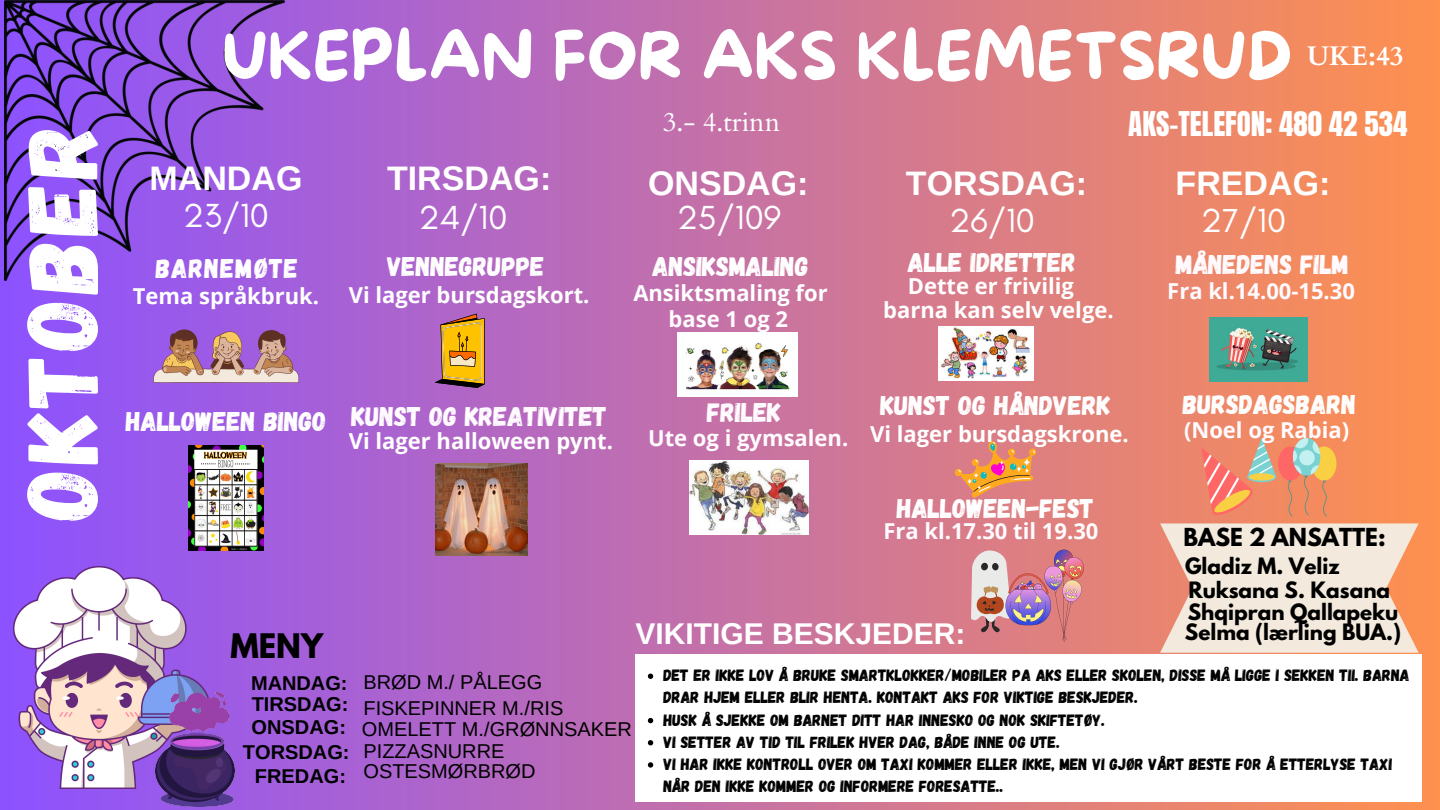
<style>
.page{position:relative;width:1440px;height:810px;background:#fff}
.page>*{position:absolute;margin:0;border:0;box-sizing:border-box;transform-origin:0 0}
.t1{font:100.2px "Gagalin";letter-spacing:.035em;color:#fff}
.t2{font:65.8px "More Sugar";color:#fff}
.t3{font:700 34px "Arimo";color:#fff}
.t4{font:34px "Glacial Indifference";color:#fff}
.t5{font:700 30px "Arimo";color:#fff}
.t6{font:700 30px "League Spartan";color:#000}
.t7{font:29px "Anton";color:#fff}
.t8{font:27px "Gagalin";color:#fff}
.t9{font:27px "Gagalin";color:#fffbff}
.t10{font:27px "Cardo";color:#fff}
.t11{font:27px "Gagalin";letter-spacing:.04em;color:#fff}
.t12{font:700 27px "Cardo";color:#fff}
.t13{font:700 22px "Open Sans";color:#fff}
.t14{font:700 22px "Open Sans";color:#fffbff}
.t15{font:700 22px "League Spartan";color:#000}
.t16{font:20px "Arimo";color:#000}
.t17{font:700 20px "League Spartan";color:#000}
.t18{font:700 20px "Arimo";color:#000}
.t19{font:16.3px/22.2px "Gagalin";color:#000}
</style>
<div class="page">
<div style="left:0;top:0;width:1440px;height:810px;background:linear-gradient(to right,#8b52ff,#fe914f)"></div>
<img style="left:13px;top:566px;width:201px;height:222px">
<img style="left:636px;top:654px;width:786px;height:148px">
<svg style="left:153px;top:328px;width:146px;height:55px;background:#b485a3"></svg>
<img style="left:938px;top:326px;width:96px;height:54px">
<img style="left:971px;top:550px;width:116px;height:92px">
<svg style="left:955px;top:441px;width:81px;height:57px;background:#e18c68"></svg>
<img style="left:188px;top:445px;width:75px;height:105px">
<svg style="left:1201px;top:438px;width:135px;height:79px;background:#e69773"></svg>
<svg style="left:435px;top:314px;width:50px;height:74px;background:#c7903b"></svg>
<img style="left:5px;top:0;width:280px;height:280px">
<img style="left:155px;top:687px;width:79px;height:120px">
<img style="left:678px;top:333px;width:119px;height:63px">
<img style="left:435px;top:463px;width:92px;height:92px">
<svg style="left:1160px;top:523px;width:259px;height:130px;background:#f2dccb"></svg>
<img style="left:1209px;top:318px;width:98px;height:63px">
<img style="left:690px;top:461px;width:118px;height:73px">
<svg style="left:648px;top:674px;width:5px;height:5px"></svg>
<svg style="left:648px;top:718px;width:5px;height:5px"></svg>
<svg style="left:648px;top:740px;width:5px;height:5px"></svg>
<svg style="left:648px;top:762px;width:5px;height:6px"></svg>
<p class="t1" style="left:-3px;top:520px;width:398px;rotate:-90deg">OKTOBER</p>
<p class="t2" style="left:222px;top:20px;width:1072px">UKEPLAN FOR AKS KLEMETSRUD</p>
<p class="t10" style="left:663px;top:104px;width:119px">3.- 4.trinn</p>
<p class="t7" style="left:1128px;top:103px;width:281px">AKS-TELEFON: 480 42 534</p>
<p class="t12" style="left:1307px;top:39px;width:98px">UKE:43</p>
<p class="t3" style="left:150px;top:159px;width:154px">MANDAG</p>
<p class="t3" style="left:387px;top:159px;width:166px">TIRSDAG:</p>
<p class="t3" style="left:648px;top:164px;width:162px">ONSDAG:</p>
<p class="t3" style="left:906px;top:164px;width:183px">TORSDAG:</p>
<p class="t3" style="left:1176px;top:164px;width:156px">FREDAG:</p>
<p class="t4" style="left:183px;top:195px;width:87px">23/10</p>
<p class="t4" style="left:419px;top:197px;width:90px">24/10</p>
<p class="t4" style="left:677px;top:197px;width:106px">25/109</p>
<p class="t4" style="left:949px;top:200px;width:87px">26/10</p>
<p class="t4" style="left:1201px;top:200px;width:86px">27/10</p>
<p class="t11" style="left:156px;top:250px;width:144px">BARNEMØTE</p>
<p class="t8" style="left:387px;top:249px;width:159px">VENNEGRUPPE</p>
<p class="t8" style="left:652px;top:249px;width:158px">ANSIKSMALING</p>
<p class="t13" style="left:133px;top:280px;width:188px">Tema språkbruk.</p>
<p class="t13" style="left:349px;top:279px;width:242px">Vi lager bursdagskort.</p>
<p class="t13" style="left:633px;top:278px;width:196px">Ansiktsmaling for</p>
<p class="t14" style="left:669px;top:304px;width:121px">base 1 og 2</p>
<p class="t8" style="left:908px;top:245px;width:170px">ALLE IDRETTER</p>
<p class="t13" style="left:908px;top:270px;width:168px">Dette er frivilig</p>
<p class="t13" style="left:883px;top:295px;width:232px">barna kan selv velge.</p>
<p class="t9" style="left:1176px;top:247px;width:174px">MÅNEDENS FILM</p>
<p class="t14" style="left:1167px;top:275px;width:189px">Fra kl.14.00-15.30</p>
<p class="t8" style="left:126px;top:404px;width:202px">HALLOWEEN BINGO</p>
<p class="t9" style="left:352px;top:399px;width:257px">KUNST OG KREATIVITET</p>
<p class="t13" style="left:349px;top:425px;width:266px">Vi lager halloween pynt.</p>
<p class="t8" style="left:881px;top:388px;width:231px">KUNST OG HÅNDVERK</p>
<p class="t8" style="left:1183px;top:387px;width:175px">BURSDAGSBARN</p>
<p class="t9" style="left:707px;top:395px;width:75px">FRILEK</p>
<p class="t14" style="left:648px;top:422px;width:202px">Ute og i gymsalen.</p>
<p class="t14" style="left:1184px;top:414px;width:167px">(Noel og Rabia)</p>
<p class="t13" style="left:870px;top:419px;width:260px">Vi lager bursdagskrone.</p>
<p class="t8" style="left:897px;top:491px;width:199px">HALLOWEEN-FEST</p>
<p class="t14" style="left:883px;top:516px;width:217px">Fra kl.17.30 til 19.30</p>
<p class="t15" style="left:1184px;top:527px;width:204px">BASE 2 ANSATTE:</p>
<p class="t17" style="left:1185px;top:556px;width:156px">Gladiz M. Veliz</p>
<p class="t17" style="left:1188px;top:580px;width:203px">Ruksana S. Kasana</p>
<p class="t17" style="left:1188px;top:602px;width:212px">Shqipran Qallapeku</p>
<p class="t17" style="left:1185px;top:622px;width:218px">Selma (lærling BUA.)</p>
<p class="t6" style="left:230px;top:631px;width:94px">MENY</p>
<p class="t5" style="left:636px;top:617px;width:331px">VIKITIGE BESKJEDER:</p>
<p class="t18" style="left:251px;top:672px;width:98px">MANDAG:</p>
<p class="t19" style="left:663px;top:664px;width:748px">DET ER IKKE LOV Å BRUKE SMARTKLOKKER/MOBILER PA AKS ELLER SKOLEN, DISSE MÅ LIGGE I SEKKEN TII. BARNA<br>DRAR HJEM ELLER BLIR HENTA. KONTAKT AKS FOR VIKTIGE BESKJEDER.</p>
<p class="t19" style="left:663px;top:708px;width:443px">HUSK Å SJEKKE OM BARNET DITT HAR INNESKO OG NOK SKIFTETØY.</p>
<p class="t19" style="left:663px;top:730px;width:398px">VI SETTER AV TID TIL FRILEK HVER DAG, BÅDE INNE OG UTE.</p>
<p class="t19" style="left:663px;top:752px;width:731px">VI HAR IKKE KONTROLL OVER OM TAXI KOMMER ELLER IKKE, MEN VI GJØR VÅRT BESTE FOR Å ETTERLYSE TAXI<br>NÅR DEN IKKE KOMMER OG INFORMERE FORESATTE..</p>
<p class="t16" style="left:363px;top:671px;width:180px">BRØD M./ PÅLEGG</p>
<p class="t16" style="left:363px;top:697px;width:201px">FISKEPINNER M./RIS</p>
<p class="t18" style="left:252px;top:692px;width:98px">TIRSDAG:</p>
<p class="t18" style="left:252px;top:716px;width:96px">ONSDAG:</p>
<p class="t16" style="left:362px;top:718px;width:271px">OMELETT M./GRØNNSAKER</p>
<p class="t16" style="left:363px;top:739px;width:143px">PIZZASNURRE</p>
<p class="t16" style="left:363px;top:760px;width:174px">OSTESMØRBRØD</p>
<p class="t18" style="left:243px;top:741px;width:108px">TORSDAG:</p>
<p class="t18" style="left:255px;top:765px;width:93px">FREDAG:</p>
</div>
